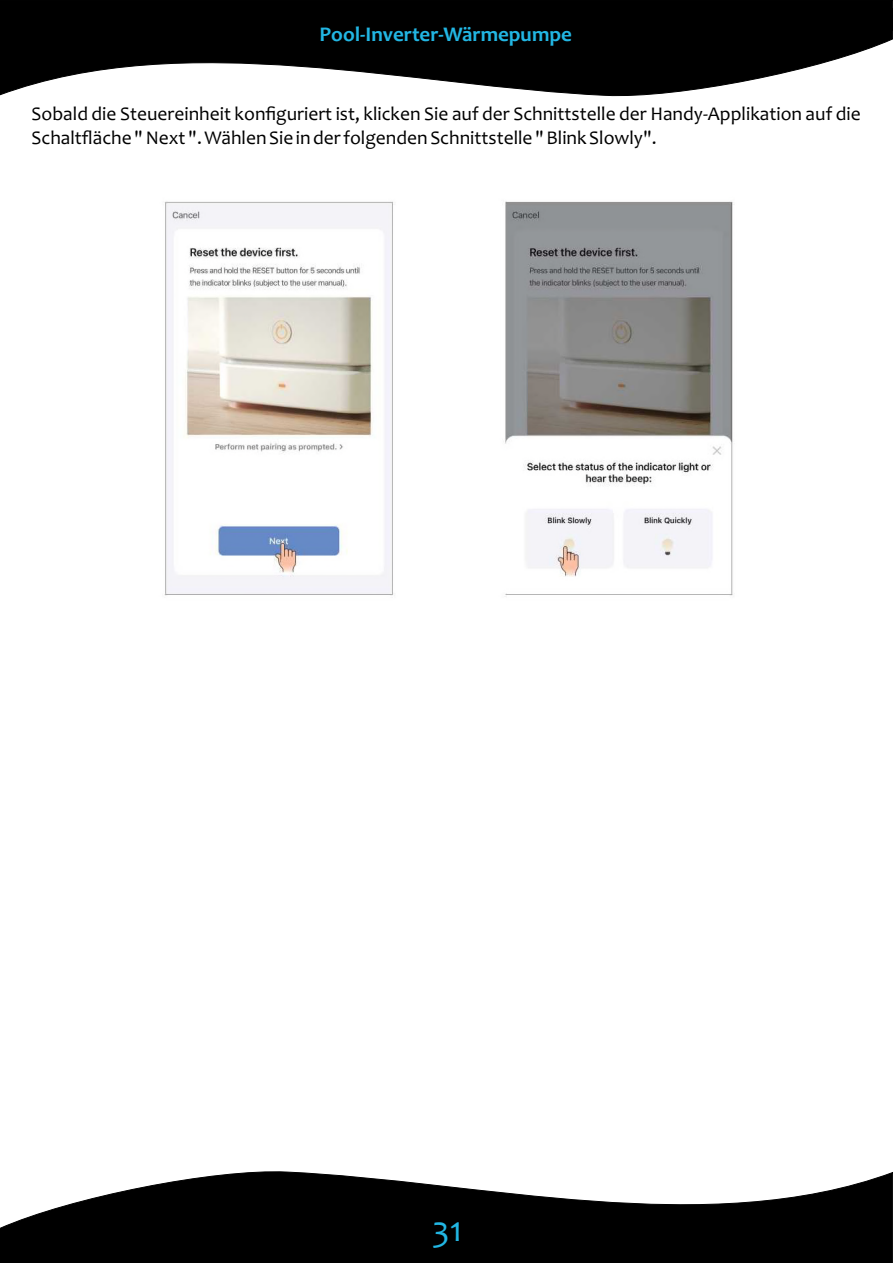
<style>
.page{position:relative;width:893px;height:1263px;background:#fff}
.page>*{position:absolute;margin:0;border:0;box-sizing:border-box;transform-origin:0 0}
.t1{font:36px "Candara";color:#22b6e3}
.t2{font:700 21px "Candara";color:#22b6e3}
.t3{font:19.5px/23.9px "Candara";color:#000}
</style>
<div class="page">
<svg style="left:0;top:1171px;width:893px;height:92px;fill:#000"></svg>
<svg style="left:0;top:0;width:893px;height:97px;fill:#000"></svg>
<img style="left:164px;top:201px;width:569px;height:396px">
<p class="t2" style="left:320px;top:26px;width:254px">Pool-Inverter-Wärmepumpe</p>
<p class="t3" style="left:32px;top:104px;width:831px">Sobald die Steuereinheit konfiguriert ist, klicken Sie auf der Schnittstelle der Handy-Applikation auf die<br>Schaltfläche " Next ". Wählen Sie in der folgenden Schnittstelle " Blink Slowly".</p>
<h1 class="t1" style="left:432px;top:1214px;width:32px">31</h1>
</div>
